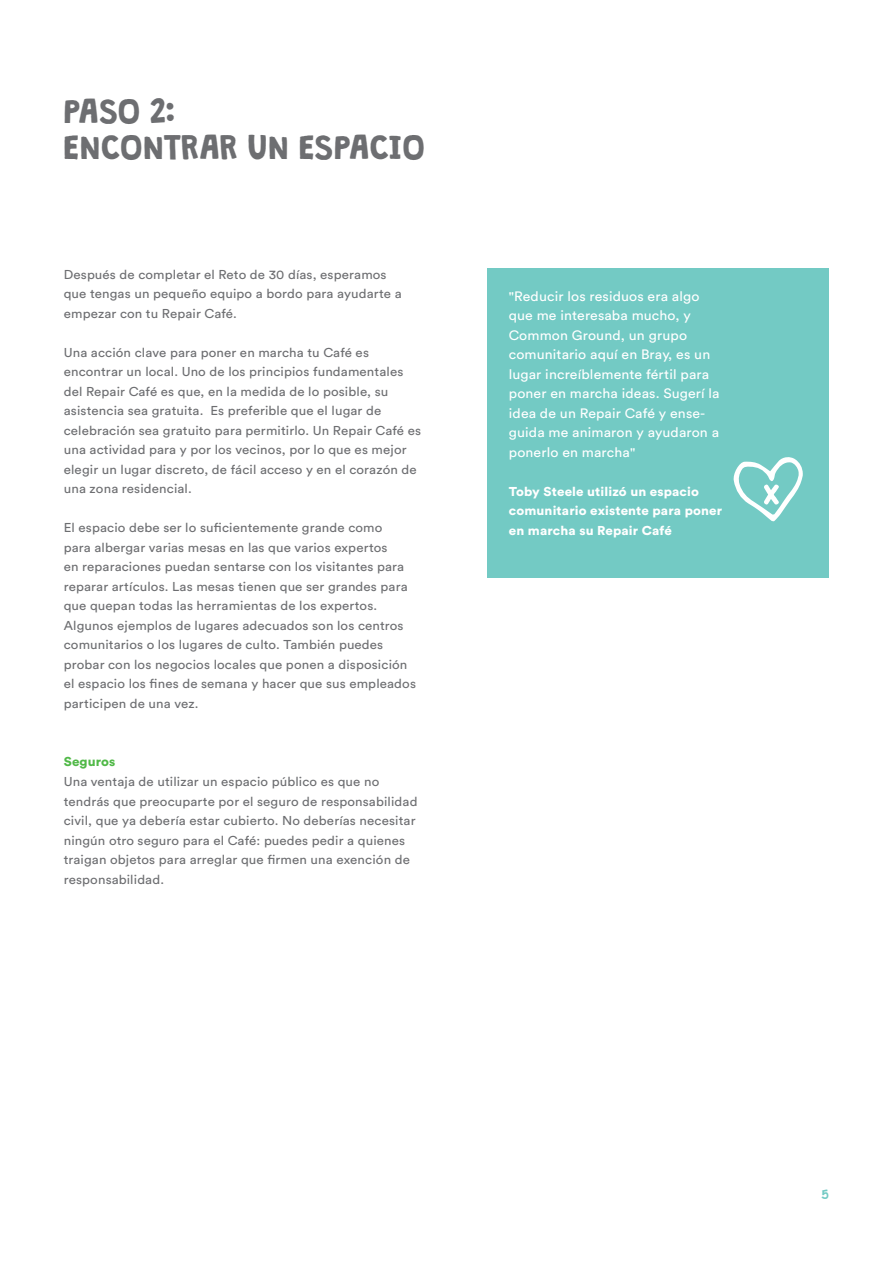
<style>
.page{position:relative;width:893px;height:1263px;background:#fff}
.page>*{position:absolute;margin:0;border:0;box-sizing:border-box;transform-origin:0 0}
.t1{font:30px "Granstander Clean";letter-spacing:-.01em;color:#6d6e71}
.t2{font:13.5px/19.5px "Circular Std";letter-spacing:.01em;color:#fff;scale:1.05 1}
.t3{font:12.75px/19.5px "Circular Std";letter-spacing:.01em;color:#6d6e71;scale:1.05 1}
.t4{font:900 12.75px/19.5px "Circular Std";letter-spacing:.01em;color:#fff;scale:1.05 1}
.t5{font:900 12.75px "Circular Std";letter-spacing:.01em;color:#51b948;scale:1.05 1}
.t6{font:12px "Granstander Clean";color:#73cac4}
</style>
<div class="page">
<div style="left:488px;top:269px;width:341px;height:309px;background:#73cac4"></div>
<svg style="left:733px;top:457px;width:70px;height:64px"></svg>
<p class="t1" style="left:64px;top:96px;width:113px">PASO 2:</p>
<p class="t1" style="left:64px;top:132px;width:364px">ENCONTRAR UN ESPACIO</p>
<p class="t3" style="left:64px;top:265px;width:323px">Después de completar el Reto de 30 días, esperamos que tengas un pequeño equipo a bordo para ayudarte a empezar con tu Repair Café.</p>
<p class="t3" style="left:64px;top:343px;width:342px">Una acción clave para poner en marcha tu Café es encontrar un local. Uno de los principios fundamentales del Repair Café es que, en la medida de lo posible, su asistencia sea gratuita. Es preferible que el lugar de celebración sea gratuito para permitirlo. Un Repair Café es una actividad para y por los vecinos, por lo que es mejor elegir un lugar discreto, de fácil acceso y en el corazón de una zona residencial.</p>
<p class="t3" style="left:64px;top:518px;width:337px">El espacio debe ser lo suficientemente grande como<br>para albergar varias mesas en las que varios expertos<br>en reparaciones puedan sentarse con los visitantes para reparar artículos. Las mesas tienen que ser grandes para que quepan todas las herramientas de los expertos.<br>Algunos ejemplos de lugares adecuados son los centros comunitarios o los lugares de culto. También puedes probar con los negocios locales que ponen a disposición el espacio los fines de semana y hacer que sus empleados participen de una vez.</p>
<p class="t5" style="left:64px;top:753px;width:51px">Seguros</p>
<p class="t3" style="left:64px;top:772px;width:338px">Una ventaja de utilizar un espacio público es que no tendrás que preocuparte por el seguro de responsabilidad civil, que ya debería estar cubierto. No deberías necesitar ningún otro seguro para el Café: puedes pedir a quienes traigan objetos para arreglar que firmen una exención de responsabilidad.</p>
<p class="t2" style="left:509px;top:286px;width:202px">"Reducir los residuos era algo que me interesaba mucho, y<br>Common Ground, un grupo comunitario aquí en Bray, es un lugar increíblemente fértil para poner en marcha ideas. Sugerí la idea de un Repair Café y ense&shy;guida me animaron y ayudaron a ponerlo en marcha"</p>
<p class="t4" style="left:509px;top:481px;width:205px">Toby Steele utilizó un espacio comunitario existente para poner en marcha su Repair Café</p>
<p class="t6" style="left:822px;top:1188px;width:9px">5</p>
</div>
